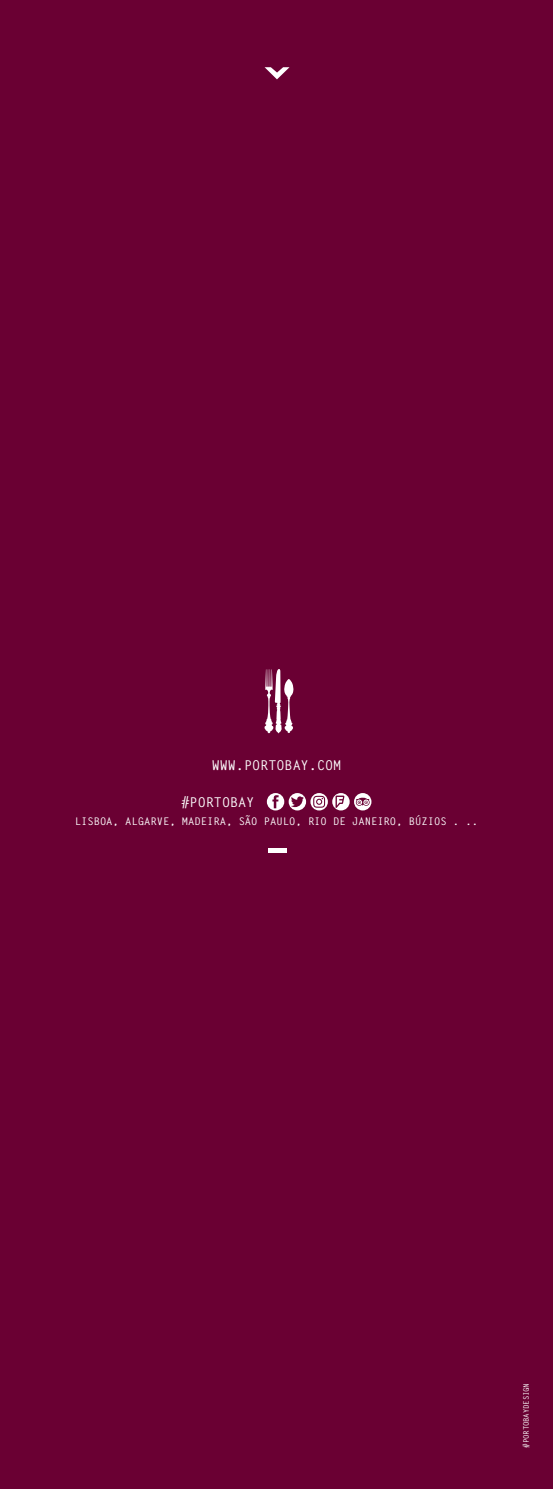
<style>
.page{position:relative;width:553px;height:1489px;background:#fff}
.page>*{position:absolute;margin:0;border:0;box-sizing:border-box;transform-origin:0 0}
.t1{font:700 13.5px "Letter Gothic Std";color:#fff}
.t2{font:700 10.5px "Letter Gothic Std";color:#fff}
.t3{font:700 7.5px "Letter Gothic Std";letter-spacing:-.03em;color:#fff}
</style>
<div class="page">
<div style="left:0;top:0;width:553px;height:1488px;background:#6a0033"></div>
<svg style="left:264px;top:67px;width:25px;height:12px"></svg>
<div style="left:267px;top:793px;width:17px;height:17px;background:#fff;border-radius:50%"></div>
<svg style="left:272px;top:795px;width:7px;height:13px"></svg>
<div style="left:289px;top:793px;width:17px;height:17px;background:#fff;border-radius:50%"></div>
<svg style="left:291px;top:796px;width:13px;height:11px"></svg>
<svg style="left:310px;top:793px;width:18px;height:17px"></svg>
<svg style="left:313px;top:795px;width:12px;height:12px"></svg>
<div style="left:332px;top:793px;width:18px;height:17px;background:#fff;border-radius:50%"></div>
<svg style="left:335px;top:795px;width:9px;height:13px"></svg>
<svg style="left:354px;top:793px;width:17px;height:17px"></svg>
<svg style="left:356px;top:797px;width:13px;height:8px"></svg>
<hr style="left:268px;top:848px;width:18px;height:4px;background:#fff">
<svg style="left:264px;top:669px;width:30px;height:64px"></svg>
<p class="t1" style="left:212px;top:757px;width:131px">WWW.PORTOBAY.COM</p>
<p class="t1" style="left:181px;top:794px;width:74px">#PORTOBAY</p>
<p class="t2" style="left:75px;top:815px;width:405px">LISBOA, ALGARVE, MADEIRA, SÃO PAULO, RIO DE JANEIRO, BÚZIOS . ..</p>
<p class="t3" style="left:521px;top:1447px;width:66px;rotate:-90deg">#PORTOBAYDESIGN</p>
</div>
